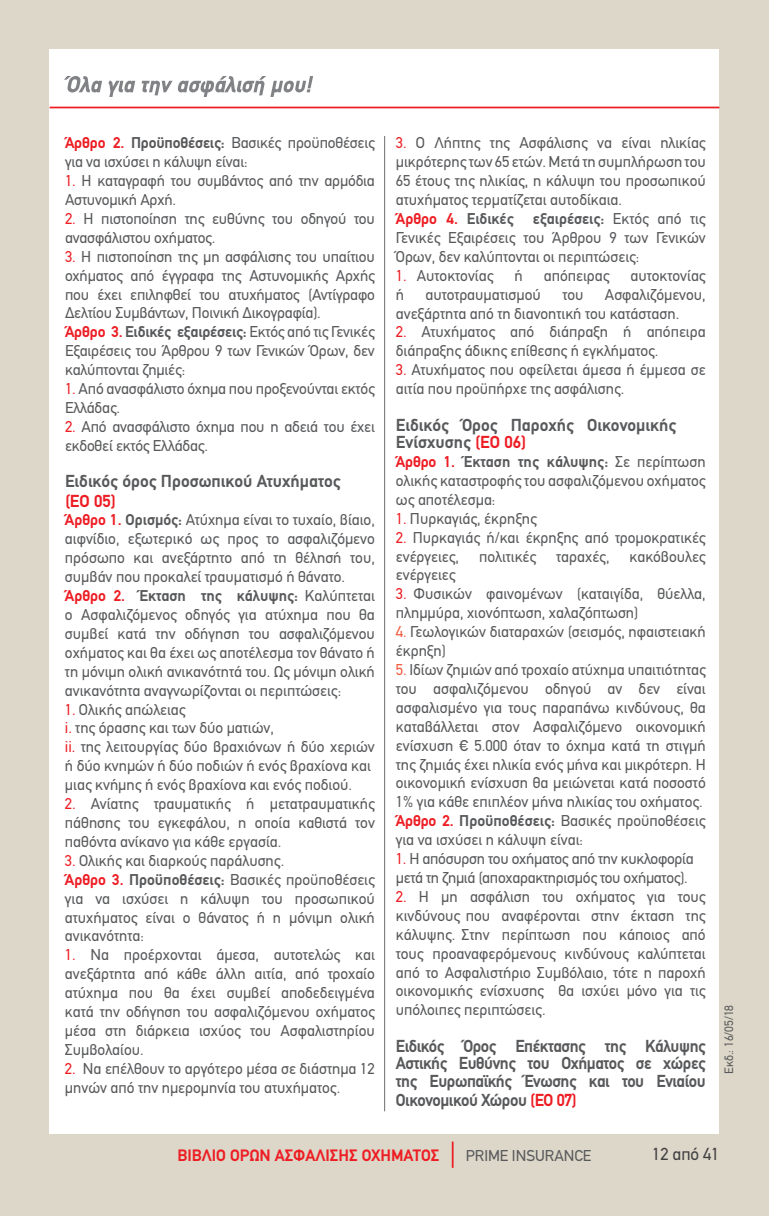
<style>
.page{position:relative;width:769px;height:1216px;background:#fff}
.page>*{position:absolute;margin:0;border:0;box-sizing:border-box;transform-origin:0 0}
.t1{font:700 17.5px/18px "PF Din Text";color:#58595b;text-align:justify;scale:.96 1}
.t2{font:700 17.5px/17.5px "PF Din Text";color:#58595b}
.t3{font:17.5px "PF Din Text";color:#414042}
.t4{font:700 17.5px "PF Din Text";color:#ed1d24}
.t5{font:700 16.62px "PF Din Text";color:#ed1d24}
.t6{font:15.75px/18.9px "PF Din Text";color:#58595b}
.t7{font:12.25px "PF Din Text";color:#58595b}
.s1{font-weight:700;color:#ed1d24}
.s2{font-weight:700}
.s3{color:#ed1d24}
.s4{color:#f15b40}
</style>
<div class="page">
<div style="left:0;top:0;width:769px;height:1215px;background:#dcd7c8"></div>
<div style="left:50px;top:50px;width:669px;height:1084px;background:#fff"></div>
<hr style="left:384px;top:136px;width:1px;height:975px;background:#6d6e71">
<svg style="left:64px;top:76px;width:38px;height:16px"></svg>
<svg style="left:108px;top:80px;width:27px;height:17px"></svg>
<svg style="left:142px;top:76px;width:171px;height:21px"></svg>
<hr style="left:50px;top:107px;width:669px;height:1px;background:#ed1d24">
<svg style="left:452px;top:1141px;width:1px;height:26px"></svg>
<p class="t6" style="left:65px;top:133px;width:311px"><span class="s1">Άρθρο 2.</span> <span class="s2">Προϋποθέσεις:</span> ΒΑΣΙΚΈΣ ΠΡΟΫΠΟΘΈΣΕΙΣ<br>ΓΙΑ ΝΑ ΙΣΧΎΣΕΙ Η ΚΆΛΥΨΗ ΕΊΝΑΙ:</p>
<p class="t6" style="left:65px;top:171px;width:311px"><span class="s3">1.</span> Η ΚΑΤΑΓΡΑΦΉ ΤΟΥ ΣΥΜΒΆΝΤΟΣ ΑΠΌ ΤΗΝ ΑΡΜΌΔΙΑ<br>ΑΣΤΥΝΟΜΙΚΉ ΑΡΧΉ.</p>
<p class="t6" style="left:65px;top:209px;width:311px"><span class="s3">2.</span> Η ΠΙΣΤΟΠΟΊΗΣΗ ΤΗΣ ΕΥΘΎΝΗΣ ΤΟΥ ΟΔΗΓΟΎ ΤΟΥ<br>ΑΝΑΣΦΆΛΙΣΤΟΥ ΟΧΉΜΑΤΟΣ.</p>
<p class="t6" style="left:65px;top:247px;width:311px"><span class="s3">3.</span> Η ΠΙΣΤΟΠΟΊΗΣΗ ΤΗΣ ΜΗ ΑΣΦΆΛΙΣΗΣ ΤΟΥ ΥΠΑΊΤΙΟΥ ΟΧΉΜΑΤΟΣ ΑΠΌ ΈΓΓΡΑΦΑ ΤΗΣ ΑΣΤΥΝΟΜΙΚΉΣ ΑΡΧΉΣ ΠΟΥ ΈΧΕΙ ΕΠΙΛΗΦΘΕΊ ΤΟΥ ΑΤΥΧΉΜΑΤΟΣ (ΑΝΤΊΓΡΑΦΟ ∆ΕΛΤΊΟΥ ΣΥΜΒΆΝΤΩΝ, ΠΟΙΝΙΚΉ ∆ΙΚΟΓΡΑΦΊΑ).<br><span class="s1">Άρθρο 3.</span> <span class="s2">Ειδικές εξαιρέσεις:</span> ΕΚΤΌΣ ΑΠΌ ΤΙΣ ΓΕΝΙΚΈΣ ΕΞΑΙΡΈΣΕΙΣ ΤΟΥ ΆΡΘΡΟΥ 9 ΤΩΝ ΓΕΝΙΚΏΝ ΌΡΩΝ, ΔΕΝ ΚΑΛΎΠΤΟΝΤΑΙ ΖΗΜΙΈΣ:</p>
<p class="t6" style="left:65px;top:379px;width:311px"><span class="s3">1.</span> ΑΠΌ ΑΝΑΣΦΆΛΙΣΤΟ ΌΧΗΜΑ ΠΟΥ ΠΡΟΞΕΝΟΎΝΤΑΙ ΕΚΤΌΣ<br>ΕΛΛΆΔΑΣ.</p>
<p class="t6" style="left:65px;top:417px;width:311px"><span class="s3">2.</span> ΑΠΌ ΑΝΑΣΦΆΛΙΣΤΟ ΌΧΗΜΑ ΠΟΥ Η ΑΔΕΙΆ ΤΟΥ ΈΧΕΙ<br>ΕΚΔΟΘΕΊ ΕΚΤΌΣ ΕΛΛΆΔΑΣ.</p>
<p class="t2" style="left:65px;top:472px;width:277px">Ειδικός όρος Προσωπικού Ατυχήµατος</p>
<p class="t4" style="left:65px;top:490px;width:52px">(ΕΟ 05)</p>
<p class="t6" style="left:65px;top:510px;width:311px"><span class="s1">Άρθρο 1.</span> <span class="s2">Ορισµός:</span> ΑΤΎΧΗΜΑ ΕΊΝΑΙ ΤΟ ΤΥΧΑΊΟ, ΒΊΑΙΟ, ΑΙΦΝΊΔΙΟ, ΕΞΩΤΕΡΙΚΌ ΩΣ ΠΡΟΣ ΤΟ ΑΣΦΑΛΙΖΌΜΕΝΟ ΠΡΌΣΩΠΟ ΚΑΙ ΑΝΕΞΆΡΤΗΤΟ ΑΠΌ ΤΗ ΘΈΛΗΣΉ ΤΟΥ, ΣΥΜΒΆΝ ΠΟΥ ΠΡΟΚΑΛΕΊ ΤΡΑΥΜΑΤΙΣΜΌ Ή ΘΆΝΑΤΟ.<br><span class="s1">Άρθρο 2.</span> <span class="s2">Έκταση της κάλυψης:</span> ΚΑΛΎΠΤΕΤΑΙ Ο ΑΣΦΑΛΙΖΌΜΕΝΟΣ ΟΔΗΓΌΣ ΓΙΑ ΑΤΎΧΗΜΑ ΠΟΥ ΘΑ ΣΥΜΒΕΊ ΚΑΤΆ ΤΗΝ ΟΔΉΓΗΣΗ ΤΟΥ ΑΣΦΑΛΙΖΌΜΕΝΟΥ ΟΧΉΜΑΤΟΣ ΚΑΙ ΘΑ ΈΧΕΙ ΩΣ ΑΠΟΤΈΛΕΣΜΑ ΤΟΝ ΘΆΝΑΤΟ Ή ΤΗ ΜΌΝΙΜΗ ΟΛΙΚΉ ΑΝΙΚΑΝΌΤΗΤΆ ΤΟΥ. ΩΣ ΜΌΝΙΜΗ ΟΛΙΚΉ ΑΝΙΚΑΝΌΤΗΤΑ ΑΝΑΓΝΩΡΊΖΟΝΤΑΙ ΟΙ ΠΕΡΙΠΤΏΣΕΙΣ:</p>
<p class="t6" style="left:65px;top:699px;width:311px"><span class="s3">1.</span> ΟΛΙΚΉΣ ΑΠΏΛΕΙΑΣ<br><span class="s3">I.</span> ΤΗΣ ΌΡΑΣΗΣ ΚΑΙ ΤΩΝ ΔΎΟ ΜΑΤΙΏΝ,<br><span class="s3">II.</span> ΤΗΣ ΛΕΙΤΟΥΡΓΊΑΣ ΔΎΟ ΒΡΑΧΙΌΝΩΝ Ή ΔΎΟ ΧΕΡΙΏΝ Ή ΔΎΟ ΚΝΗΜΏΝ Ή ΔΎΟ ΠΟΔΙΏΝ Ή ΕΝΌΣ ΒΡΑΧΊΟΝΑ ΚΑΙ ΜΙΑΣ ΚΝΉΜΗΣ Ή ΕΝΌΣ ΒΡΑΧΊΟΝΑ ΚΑΙ ΕΝΌΣ ΠΟΔΙΟΎ.</p>
<p class="t6" style="left:65px;top:794px;width:311px;text-align:justify"><span class="s3">2.</span> ΑΝΊΑΤΗΣ ΤΡΑΥΜΑΤΙΚΉΣ Ή ΜΕΤΑΤΡΑΥΜΑΤΙΚΉΣ ΠΆΘΗΣΗΣ ΤΟΥ ΕΓΚΕΦΆΛΟΥ, Η ΟΠΟΊΑ ΚΑΘΙΣΤΆ ΤΟΝ ΠΑΘΌΝΤΑ ΑΝΊΚΑΝΟ ΓΙΑ ΚΆΘΕ ΕΡΓΑΣΊΑ.</p>
<p class="t6" style="left:65px;top:851px;width:311px"><span class="s3">3.</span> ΟΛΙΚΉΣ ΚΑΙ ΔΙΑΡΚΟΎΣ ΠΑΡΆΛΥΣΗΣ.<br><span class="s1">Άρθρο 3.</span> <span class="s2">Προϋποθέσεις:</span> ΒΑΣΙΚΈΣ ΠΡΟΫΠΟΘΈΣΕΙΣ ΓΙΑ ΝΑ ΙΣΧΎΣΕΙ Η ΚΆΛΥΨΗ ΤΟΥ ΠΡΟΣΩΠΙΚΟΎ ΑΤΥΧΉΜΑΤΟΣ ΕΊΝΑΙ Ο ΘΆΝΑΤΟΣ Ή Η ΜΌΝΙΜΗ ΟΛΙΚΉ ΑΝΙΚΑΝΌΤΗΤΑ:</p>
<p class="t6" style="left:65px;top:945px;width:311px;text-align:justify"><span class="s3">1.</span> ΝΑ ΠΡΟΈΡΧΟΝΤΑΙ ΆΜΕΣΑ, ΑΥΤΟΤΕΛΏΣ ΚΑΙ ΑΝΕΞΆΡΤΗΤΑ ΑΠΌ ΚΆΘΕ ΆΛΛΗ ΑΙΤΊΑ, ΑΠΌ ΤΡΟΧΑΊΟ ΑΤΎΧΗΜΑ ΠΟΥ ΘΑ ΈΧΕΙ ΣΥΜΒΕΊ ΑΠΟΔΕΔΕΙΓΜΈΝΑ ΚΑΤΆ ΤΗΝ ΟΔΉΓΗΣΗ ΤΟΥ ΑΣΦΑΛΙΖΌΜΕΝΟΥ ΟΧΉΜΑΤΟΣ ΜΈΣΑ ΣΤΗ ΔΙΆΡΚΕΙΑ ΙΣΧΎΟΣ ΤΟΥ ΑΣΦΑΛΙΣΤΗΡΊΟΥ ΣΥΜΒΟΛΑΊΟΥ.</p>
<p class="t6" style="left:65px;top:1059px;width:311px"><span class="s3">2.</span> ΝΑ ΕΠΈΛΘΟΥΝ ΤΟ ΑΡΓΌΤΕΡΟ ΜΈΣΑ ΣΕ ΔΙΆΣΤΗΜΑ 12<br>ΜΗΝΏΝ ΑΠΌ ΤΗΝ ΗΜΕΡΟΜΗΝΊΑ ΤΟΥ ΑΤΥΧΉΜΑΤΟΣ.</p>
<p class="t6" style="left:396px;top:133px;width:311px"><span class="s3">3.</span> Ο ΛΉΠΤΗΣ ΤΗΣ ΑΣΦΆΛΙΣΗΣ ΝΑ ΕΊΝΑΙ ΗΛΙΚΊΑΣ ΜΙΚΡΌΤΕΡΗΣ ΤΩΝ 65 ΕΤΏΝ. ΜΕΤΆ ΤΗ ΣΥΜΠΛΉΡΩΣΗ ΤΟΥ 65 ΈΤΟΥΣ ΤΗΣ ΗΛΙΚΊΑΣ, Η ΚΆΛΥΨΗ ΤΟΥ ΠΡΟΣΩΠΙΚΟΎ ΑΤΥΧΉΜΑΤΟΣ ΤΕΡΜΑΤΊΖΕΤΑΙ ΑΥΤΟΔΊΚΑΙΑ.<br><span class="s1">Άρθρο 4.</span> <span class="s2">Ειδικές εξαιρέσεις:</span> ΕΚΤΌΣ ΑΠΌ ΤΙΣ ΓΕΝΙΚΈΣ ΕΞΑΙΡΈΣΕΙΣ ΤΟΥ ΆΡΘΡΟΥ 9 ΤΩΝ ΓΕΝΙΚΏΝ ΌΡΩΝ, ΔΕΝ ΚΑΛΎΠΤΟΝΤΑΙ ΟΙ ΠΕΡΙΠΤΏΣΕΙΣ:</p>
<p class="t6" style="left:396px;top:266px;width:99px"><span class="s3">1.</span> ΑΥΤΟΚΤΟΝΊΑΣ</p>
<p class="t6" style="left:514px;top:266px;width:10px">Ή</p>
<p class="t6" style="left:544px;top:266px;width:67px">ΑΠΌΠΕΙΡΑΣ</p>
<p class="t6" style="left:630px;top:266px;width:77px">ΑΥΤΟΚΤΟΝΊΑΣ</p>
<p class="t6" style="left:396px;top:285px;width:10px">Ή</p>
<p class="t6" style="left:426px;top:285px;width:117px">ΑΥΤΟΤΡΑΥΜΑΤΙΣΜΟΎ</p>
<p class="t6" style="left:562px;top:285px;width:23px">ΤΟΥ</p>
<p class="t6" style="left:396px;top:285px;width:311px;text-indent:209px">ΑΣΦΑΛΙΖΌΜΕΝΟΥ,<br>ΑΝΕΞΆΡΤΗΤΑ ΑΠΌ ΤΗ ΔΙΑΝΟΗΤΙΚΉ ΤΟΥ ΚΑΤΆΣΤΑΣΗ.</p>
<p class="t6" style="left:396px;top:322px;width:311px"><span class="s3">2.</span> ΑΤΥΧΉΜΑΤΟΣ ΑΠΌ ΔΙΆΠΡΑΞΗ Ή ΑΠΌΠΕΙΡΑ<br>ΔΙΆΠΡΑΞΗΣ ΆΔΙΚΗΣ ΕΠΊΘΕΣΗΣ Ή ΕΓΚΛΉΜΑΤΟΣ.</p>
<p class="t6" style="left:396px;top:360px;width:311px"><span class="s3">3.</span> ΑΤΥΧΉΜΑΤΟΣ ΠΟΥ ΟΦΕΊΛΕΤΑΙ ΆΜΕΣΑ Ή ΈΜΜ ΕΣΑ ΣΕ<br>ΑΙΤΊΑ ΠΟΥ ΠΡΟΫΠΉΡΧΕ ΤΗΣ ΑΣΦΆΛΙΣΗΣ.</p>
<p class="t2" style="left:396px;top:416px;width:282px">Ειδικός Όρος Παροχής Οικονοµικής<br>Ενίσχυσης <span class="s3">(ΕΟ 06)</span></p>
<p class="t6" style="left:396px;top:452px;width:311px;text-align:justify"><span class="s1">Άρθρο 1.</span> <span class="s2">Έκταση της κάλυψης:</span> ΣΕ ΠΕΡΊΠΤΩΣΗ ΟΛΙΚΉΣ ΚΑΤΑΣΤΡΟΦΉΣ ΤΟΥ ΑΣΦΑΛΙΖΌΜΕΝΟΥ ΟΧΉΜΑΤΟΣ ΩΣ ΑΠΟΤΈΛΕΣΜΑ:</p>
<p class="t6" style="left:396px;top:509px;width:142px"><span class="s3">1.</span> ΠΥΡΚΑΓΙΆΣ, ΈΚΡΗΞΗΣ</p>
<p class="t6" style="left:396px;top:528px;width:311px"><span class="s3">2.</span> ΠΥΡΚΑΓΙΆΣ Ή/ΚΑΙ ΈΚΡΗΞΗΣ ΑΠΌ ΤΡΟΜΟΚΡΑΤΙΚΈΣ<br>ΕΝΈΡΓΕΙΕΣ,</p>
<p class="t6" style="left:479px;top:546px;width:59px">ΠΟΛΙΤΙΚΈΣ</p>
<p class="t6" style="left:556px;top:546px;width:55px">ΤΑΡΑΧΈΣ,</p>
<p class="t6" style="left:629px;top:546px;width:78px">ΚΑΚΌΒΟΥΛΕΣ</p>
<p class="t6" style="left:396px;top:565px;width:61px">ΕΝΈΡΓΕΙΕΣ</p>
<p class="t6" style="left:396px;top:584px;width:311px"><span class="s3">3.</span> ΦΥΣΙΚΏΝ ΦΑΙΝΟΜΈΝΩΝ (ΚΑΤΑΙΓΊΔΑ, ΘΎΕΛΛΑ,<br>ΠΛΗΜΜ ΎΡΑ, ΧΙΟΝΌΠΤΩΣΗ, ΧΑΛΑΖΌΠΤΩΣΗ)</p>
<p class="t6" style="left:396px;top:622px;width:311px"><span class="s4">4.</span> ΓΕΩΛΟΓΙΚΏΝ ΔΙΑΤΑΡΑΧΏΝ (ΣΕΙΣΜΌΣ, ΗΦΑΙΣΤΕΙΑΚΉ<br>ΈΚΡΗΞΗ)</p>
<p class="t6" style="left:396px;top:660px;width:311px"><span class="s4">5.</span> ΙΔΊΩΝ ΖΗΜΙΏΝ ΑΠΌ ΤΡΟΧΑΊΟ ΑΤΎΧΗΜΑ ΥΠΑΙΤΙΌΤΗΤΑΣ ΤΟΥ ΑΣΦΑΛΙΖΌΜΕΝΟΥ ΟΔΗΓΟΎ ΑΝ ΔΕΝ ΕΊΝΑΙ ΑΣΦΑΛΙΣΜΈΝΟ ΓΙΑ ΤΟΥΣ ΠΑΡΑΠΆΝΩ ΚΙΝΔΎΝΟΥΣ, ΘΑ ΚΑΤΑΒΆΛΛΕΤΑΙ ΣΤΟΝ ΑΣΦΑΛΙΖΌΜΕΝΟ ΟΙΚΟΝΟΜΙΚΉ ΕΝΊΣΧΥΣΗ € 5.000 ΌΤΑΝ ΤΟ ΌΧΗΜΑ ΚΑΤΆ ΤΗ ΣΤΙΓΜΉ ΤΗΣ ΖΗΜΙΆΣ ΈΧΕΙ ΗΛΙΚΊΑ ΕΝΌΣ ΜΉΝΑ ΚΑΙ ΜΙΚΡΌΤΕΡΗ. Η ΟΙΚΟΝΟΜΙΚΉ ΕΝΊΣΧΥΣΗ ΘΑ ΜΕΙΏΝΕΤΑΙ ΚΑΤΆ ΠΟΣΟΣΤΌ 1% ΓΙΑ ΚΆΘΕ ΕΠΙΠΛΈΟΝ ΜΉΝΑ ΗΛΙΚΊΑΣ ΤΟΥ ΟΧΉΜΑΤΟΣ.<br><span class="s1">Άρθρο 2.</span> <span class="s2">Προϋποθέσεις:</span> ΒΑΣΙΚΈΣ ΠΡΟΫΠΟΘΈΣΕΙΣ ΓΙΑ ΝΑ ΙΣΧΎΣΕΙ Η ΚΆΛΥΨΗ ΕΊΝΑΙ:</p>
<p class="t6" style="left:396px;top:849px;width:299px"><span class="s3">1.</span> Η ΑΠΌΣΥΡΣΗ ΤΟΥ ΟΧΉΜΑΤΟΣ ΑΠΌ ΤΗΝ ΚΥΚΛΟΦΟΡΊΑ<br>ΜΕΤΆ ΤΗ ΖΗΜΙΆ (ΑΠΟΧΑΡΑΚΤΗΡΙΣΜΌΣ ΤΟΥ ΟΧΉΜΑΤΟΣ).</p>
<p class="t6" style="left:396px;top:887px;width:311px;text-align:justify"><span class="s3">2.</span> Η ΜΗ ΑΣΦΆΛΙΣΗ ΤΟΥ ΟΧΉΜΑΤΟΣ ΓΙΑ ΤΟΥΣ ΚΙΝΔΎΝΟΥΣ ΠΟΥ ΑΝΑΦΈΡΟΝΤΑΙ ΣΤΗΝ ΈΚΤΑΣΗ ΤΗΣ ΚΆΛΥΨΗΣ. ΣΤΗΝ ΠΕΡΊΠΤΩΣΗ ΠΟΥ ΚΆΠΟΙΟΣ ΑΠΌ ΤΟΥΣ ΠΡΟΑΝΑΦΕΡΌΜΕΝΟΥΣ ΚΙΝΔΎΝΟΥΣ ΚΑΛΎΠΤΕΤΑΙ ΑΠΌ ΤΟ ΑΣΦΑΛΙΣΤΉΡΙΟ ΣΥΜΒΌΛΑΙΟ, ΤΌΤΕ Η ΠΑΡΟΧΉ ΟΙΚΟΝΟΜΙΚΉΣ ΕΝΊΣΧΥΣΗΣ ΘΑ ΙΣΧΎΕΙ ΜΌΝΟ ΓΙΑ ΤΙΣ ΥΠΌΛΟΙΠΕΣ ΠΕΡΙΠΤΏΣΕΙΣ.</p>
<p class="t1" style="left:396px;top:1036px;width:324px">Ειδικός Όρος Επέκτασης της Κάλυψης Αστικής Ευθύνης του Οχήµατος σε χώρες της Ευρωπαϊκής Ένωσης και του Ενιαίου Οικονοµικού Χώρου <span class="s3">(ΕΟ 07)</span></p>
<p class="t7" style="left:722px;top:1074px;width:71px;rotate:-90deg">ΕΚΔ.: 16/05/18</p>
<p class="t5" style="left:177px;top:1145px;width:262px">βιβλιο ορων ασφαλισης οχηματος</p>
<p class="t6" style="left:466px;top:1145px;width:127px">PRIME INSURANCE</p>
<p class="t3" style="left:652px;top:1143px;width:69px">12 ΑΠΌ 41</p>
</div>
